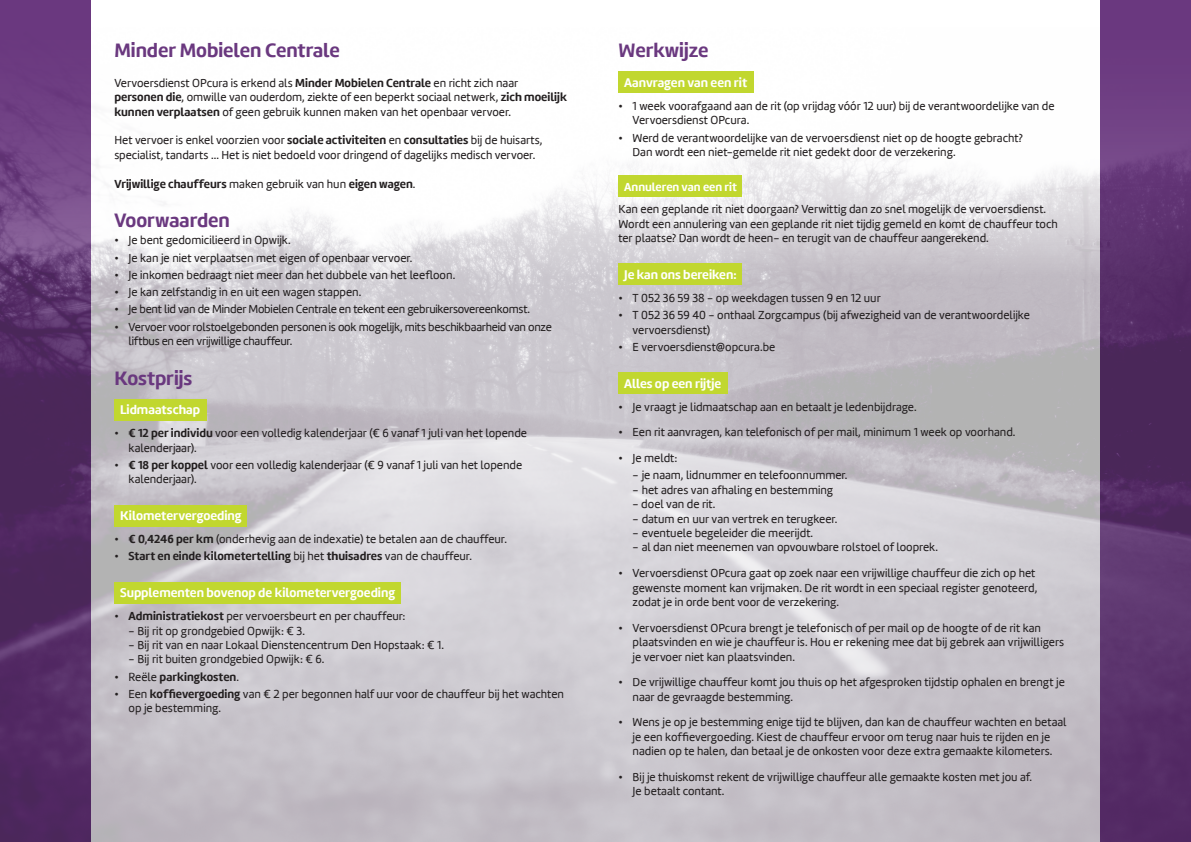
<style>
.page{position:relative;width:1191px;height:842px;background:#fff}
.page>*{position:absolute;margin:0;border:0;box-sizing:border-box;transform-origin:0 0}
.t1{font:700 20px "Marine";letter-spacing:-.005em;color:#6a387f}
.t2{font:700 13px "Marine";color:#fff}
.t3{font:12px/14.4px "Marine";color:#231f20}
.t4{font:700 12px "Marine";color:#231f20}
.t5{font:12px/14.4px "Marine";letter-spacing:-.02em;color:#231f20}
.t6{font:12px "Marine";letter-spacing:-.025em;color:#231f20}
.t7{font:700 12px "Marine";color:#fff}
.s1{font-weight:700}
.s2{font-weight:400}
</style>
<div class="page">
<img style="left:0;top:0;width:1191px;height:842px">
<div style="left:618px;top:72px;width:136px;height:21px;background:#c1d72f"></div>
<div style="left:618px;top:175px;width:124px;height:22px;background:#c1d72f"></div>
<div style="left:618px;top:263px;width:124px;height:22px;background:#c1d72f"></div>
<div style="left:618px;top:372px;width:110px;height:22px;background:#c1d72f"></div>
<div style="left:114px;top:399px;width:93px;height:22px;background:#c1d72f"></div>
<div style="left:114px;top:505px;width:133px;height:21px;background:#c1d72f"></div>
<div style="left:114px;top:582px;width:287px;height:22px;background:#c1d72f"></div>
<h1 class="t1" style="left:114px;top:37px;width:227px">Minder Mobielen Centrale</h1>
<p class="t3" style="left:114px;top:76px;width:454px">Vervoersdienst OPcura is erkend als <span class="s1">Minder Mobielen Centrale</span> en richt zich naar <span class="s1">personen die</span>, omwille van ouderdom, ziekte of een beperkt sociaal netwerk, <span class="s1">zich moeilijk kunnen verplaatsen</span> of geen gebruik kunnen maken van het openbaar vervoer.</p>
<p class="t3" style="left:114px;top:133px;width:430px">Het vervoer is enkel voorzien voor <span class="s1">sociale activiteiten</span> en <span class="s1">consultaties</span> bij de huisarts, specialist, tandarts ... Het is niet bedoeld voor dringend of dagelijks medisch vervoer.</p>
<p class="t4" style="left:114px;top:176px;width:303px">Vrijwillige chauffeurs <span class="s2">maken gebruik van hun</span> eigen wagen<span class="s2">.</span></p>
<h1 class="t1" style="left:114px;top:207px;width:117px">Voorwaarden</h1>
<p class="t3" style="left:114px;top:233px;width:178px">• Je bent gedomicilieerd in Opwijk.</p>
<p class="t3" style="left:114px;top:250px;width:299px">• Je kan je niet verplaatsen met eigen of openbaar vervoer.</p>
<p class="t3" style="left:114px;top:268px;width:342px">• Je inkomen bedraagt niet meer dan het dubbele van het leefloon.</p>
<p class="t3" style="left:114px;top:285px;width:248px">• Je kan zelfstandig in en uit een wagen stappen.</p>
<p class="t6" style="left:114px;top:302px;width:417px">• Je bent lid van de Minder Mobielen Centrale en tekent een gebruikersovereenkomst.</p>
<p class="t5" style="left:129px;top:319px;width:425px;text-indent:-14px">• Vervoer voor rolstoelgebonden personen is ook mogelijk, mits beschikbaarheid van onze liftbus en een vrijwillige chauffeur.</p>
<h1 class="t1" style="left:114px;top:365px;width:79px">Kostprijs</h1>
<p class="t2" style="left:120px;top:401px;width:82px">Lidmaatschap</p>
<p class="t3" style="left:129px;top:426px;width:400px;text-indent:-14px">• <span class="s1">€ 12 per individu</span> voor een volledig kalenderjaar (€ 6 vanaf 1 juli van het lopende kalenderjaar).</p>
<p class="t3" style="left:129px;top:458px;width:395px;text-indent:-14px">• <span class="s1">€ 18 per koppel</span> voor een volledig kalenderjaar (€ 9 vanaf 1 juli van het lopende kalenderjaar).</p>
<p class="t2" style="left:120px;top:507px;width:123px">Kilometervergoeding</p>
<p class="t3" style="left:114px;top:532px;width:394px">• <span class="s1">€ 0,4246 per km</span> (onderhevig aan de indexatie) te betalen aan de chauffeur.</p>
<p class="t4" style="left:114px;top:548px;width:359px"><span class="s2">•</span> Start en einde kilometertelling <span class="s2">bij het</span> thuisadres <span class="s2">van de chauffeur.</span></p>
<p class="t2" style="left:120px;top:584px;width:276px">Supplementen bovenop de kilometervergoeding</p>
<p class="t3" style="left:114px;top:609px;width:293px">• <span class="s1">Administratiekost</span> per vervoersbeurt en per chauffeur:</p>
<p class="t3" style="left:129px;top:623px;width:178px">- Bij rit op grondgebied Opwijk: € 3.</p>
<p class="t3" style="left:129px;top:638px;width:317px">- Bij rit van en naar Lokaal Dienstencentrum Den Hopstaak: € 1.</p>
<p class="t3" style="left:129px;top:652px;width:197px">- Bij rit buiten grondgebied Opwijk: € 6.</p>
<p class="t4" style="left:114px;top:669px;width:126px"><span class="s2">• Reële</span> parkingkosten<span class="s2">.</span></p>
<p class="t3" style="left:129px;top:687px;width:437px;text-indent:-14px">• Een <span class="s1">koffievergoeding</span> van € 2 per begonnen half uur voor de chauffeur bij het wachten op je bestemming.</p>
<h1 class="t1" style="left:618px;top:38px;width:91px">Werkwijze</h1>
<p class="t2" style="left:624px;top:74px;width:125px">Aanvragen van een rit</p>
<p class="t3" style="left:632px;top:99px;width:423px;text-indent:-14px">• 1 week voorafgaand aan de rit (op vrijdag vóór 12 uur) bij de verantwoordelijke van de<br>Vervoersdienst OPcura.</p>
<p class="t3" style="left:632px;top:130px;width:392px;text-indent:-14px">• Werd de verantwoordelijke van de vervoersdienst niet op de hoogte gebracht?<br>Dan wordt een niet-gemelde rit niet gedekt door de verzekering.</p>
<p class="t7" style="left:624px;top:179px;width:114px">Annuleren van een rit</p>
<p class="t3" style="left:618px;top:202px;width:441px">Kan een geplande rit niet doorgaan? Verwittig dan zo snel mogelijk de vervoersdienst.<br>Wordt een annulering van een geplande rit niet tijdig gemeld en komt de chauffeur toch ter plaatse? Dan wordt de heen- en terugit van de chauffeur aangerekend.</p>
<p class="t2" style="left:624px;top:266px;width:114px">Je kan ons bereiken:</p>
<p class="t3" style="left:618px;top:291px;width:264px">• T 052 36 59 38 - op weekdagen tussen 9 en 12 uur</p>
<p class="t3" style="left:632px;top:308px;width:399px;text-indent:-14px">• T 052 36 59 40 - onthaal Zorgcampus (bij afwezigheid van de verantwoordelijke vervoersdienst)</p>
<p class="t3" style="left:618px;top:340px;width:158px">• E vervoersdienst@opcura.be</p>
<p class="t2" style="left:624px;top:375px;width:99px">Alles op een rijtje</p>
<p class="t3" style="left:618px;top:399px;width:300px">• Je vraagt je lidmaatschap aan en betaalt je ledenbijdrage.</p>
<p class="t3" style="left:618px;top:425px;width:398px">• Een rit aanvragen, kan telefonisch of per mail, minimum 1 week op voorhand.</p>
<p class="t3" style="left:618px;top:451px;width:61px">• Je meldt:</p>
<p class="t3" style="left:632px;top:468px;width:216px">- je naam, lidnummer en telefoonnummer.</p>
<p class="t3" style="left:632px;top:483px;width:202px">- het adres van afhaling en bestemming</p>
<p class="t3" style="left:632px;top:497px;width:84px">- doel van de rit.</p>
<p class="t3" style="left:632px;top:511px;width:206px">- datum en uur van vertrek en terugkeer.</p>
<p class="t3" style="left:632px;top:526px;width:182px">- eventuele begeleider die meerijdt.</p>
<p class="t3" style="left:632px;top:540px;width:307px">- al dan niet meenemen van opvouwbare rolstoel of looprek.</p>
<p class="t3" style="left:632px;top:566px;width:406px;text-indent:-14px">• Vervoersdienst OPcura gaat op zoek naar een vrijwillige chauffeur die zich op het gewenste moment kan vrijmaken. De rit wordt in een speciaal register genoteerd, zodat je in orde bent voor de verzekering.</p>
<p class="t3" style="left:632px;top:620px;width:433px;text-indent:-14px">• Vervoersdienst OPcura brengt je telefonisch of per mail op de hoogte of de rit kan plaatsvinden en wie je chauffeur is. Hou er rekening mee dat bij gebrek aan vrijwilligers je vervoer niet kan plaatsvinden.</p>
<p class="t3" style="left:632px;top:675px;width:434px;text-indent:-14px">• De vrijwillige chauffeur komt jou thuis op het afgesproken tijdstip ophalen en brengt je naar de gevraagde bestemming.</p>
<p class="t3" style="left:618px;top:715px;width:449px;text-align:center">• Wens je op je bestemming enige tijd te blijven, dan kan de chauffeur wachten en betaal je een koffievergoeding. Kiest de chauffeur ervoor om terug naar huis te rijden en je nadien op te halen, dan betaal je de onkosten voor deze extra gemaakte kilometers.</p>
<p class="t3" style="left:632px;top:770px;width:401px;text-indent:-14px">• Bij je thuiskomst rekent de vrijwillige chauffeur alle gemaakte kosten met jou af.<br>Je betaalt contant.</p>
</div>
